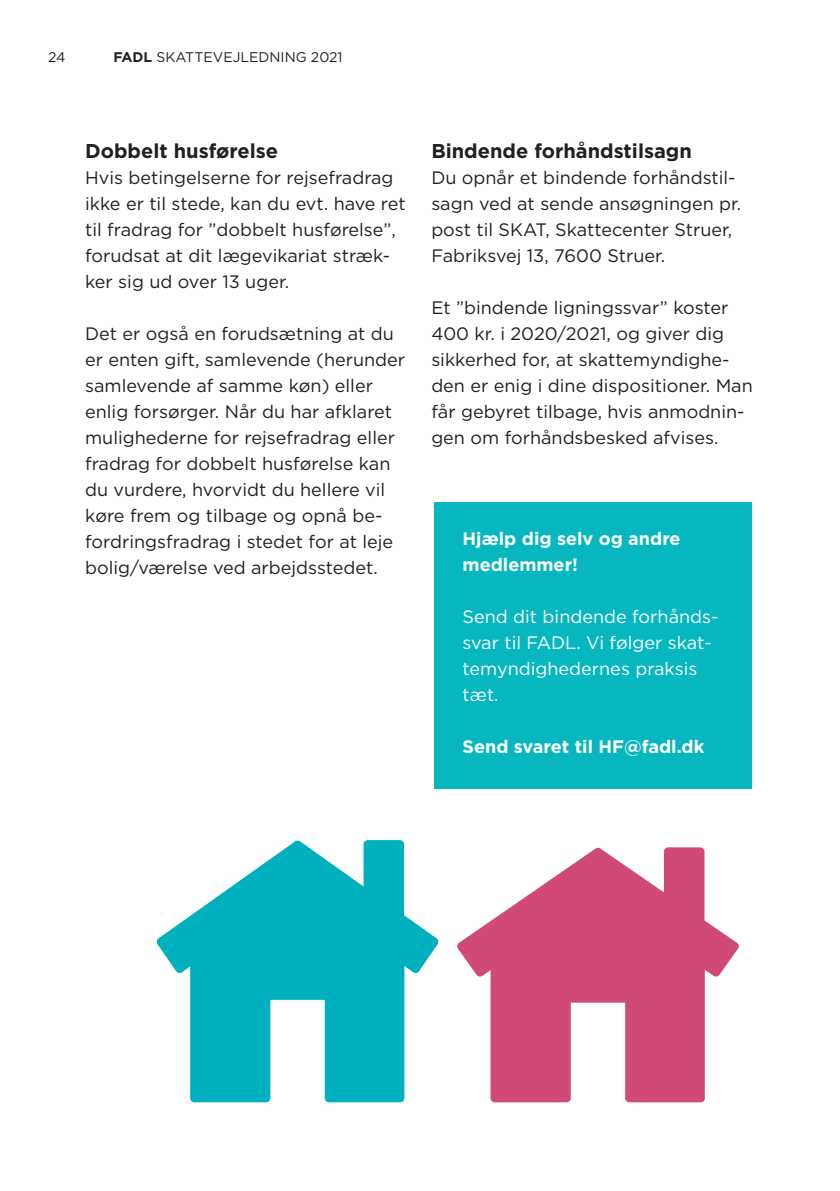
<style>
.page{position:relative;width:840px;height:1191px;background:#fff}
.page>*{position:absolute;margin:0;border:0;box-sizing:border-box;transform-origin:0 0}
.Mellemrubrik{font:700 20px "Gotham";color:#231f20}
.FADL_brødtekst{font:18px/26px "Gotham";color:#231f20}
.FADL_brødtekst-2{font:18px/26px "Gotham";color:#fff}
.FADL_brødtekst-3{font:700 18px/26px "Gotham";color:#fff}
.t1{font:14px "Gotham";color:#231f20}
.s1{font-weight:700}
</style>
<div class="page">
<div style="left:434px;top:502px;width:317px;height:286px;background:#07b7c0"></div>
<svg style="left:157px;top:840px;width:281px;height:262px;fill:#00b0bf"></svg>
<svg style="left:457px;top:847px;width:281px;height:255px;fill:#d04977"></svg>
<p class="t1" style="left:48px;top:50px;width:19px">24</p>
<p class="t1" style="left:113px;top:50px;width:230px"><span class="s1">FADL</span> SKATTEVEJLEDNING 2021</p>
<p class="Mellemrubrik" style="left:85px;top:137px;width:194px">Dobbelt husførelse</p>
<p class="FADL_brødtekst" style="left:85px;top:164px;width:322px">Hvis betingelserne for rejsefradrag ikke er til stede, kan du evt. have ret til fradrag for ”dobbelt husførelse”, forudsat at dit lægevikariat stræk&shy;ker sig ud over 13 uger.</p>
<p class="FADL_brødtekst" style="left:85px;top:320px;width:321px">Det er også en forudsætning at du er enten gift, samlevende (herunder samlevende af samme køn) eller enlig forsørger. Når du har afklaret mulighederne for rejsefradrag eller fradrag for dobbelt husførelse kan du vurdere, hvorvidt du hellere vil køre frem og tilbage og opnå be&shy;fordringsfradrag i stedet for at leje bolig/værelse ved arbejdsstedet.</p>
<p class="Mellemrubrik" style="left:431px;top:137px;width:262px">Bindende forhåndstilsagn</p>
<p class="FADL_brødtekst" style="left:431px;top:164px;width:311px">Du opnår et bindende forhåndstil&shy;sagn ved at sende ansøgningen pr. post til SKAT, Skattecenter Struer, Fabriksvej 13, 7600 Struer.</p>
<p class="FADL_brødtekst" style="left:431px;top:294px;width:323px">Et ”bindende ligningssvar” koster 400 kr. i 2020/2021, og giver dig sikkerhed for, at skattemyndighe&shy;den er enig i dine dispositioner. Man får gebyret tilbage, hvis anmodnin&shy;gen om forhåndsbesked afvises.</p>
<p class="FADL_brødtekst-3" style="left:462px;top:525px;width:219px">Hjælp dig selv og andre medlemmer!</p>
<p class="FADL_brødtekst-2" style="left:462px;top:603px;width:257px">Send dit bindende forhånds&shy;svar til FADL. Vi følger skat&shy;temyndighedernes praksis tæt.</p>
<p class="FADL_brødtekst-3" style="left:462px;top:733px;width:243px">Send svaret til HF@fadl.dk</p>
</div>
